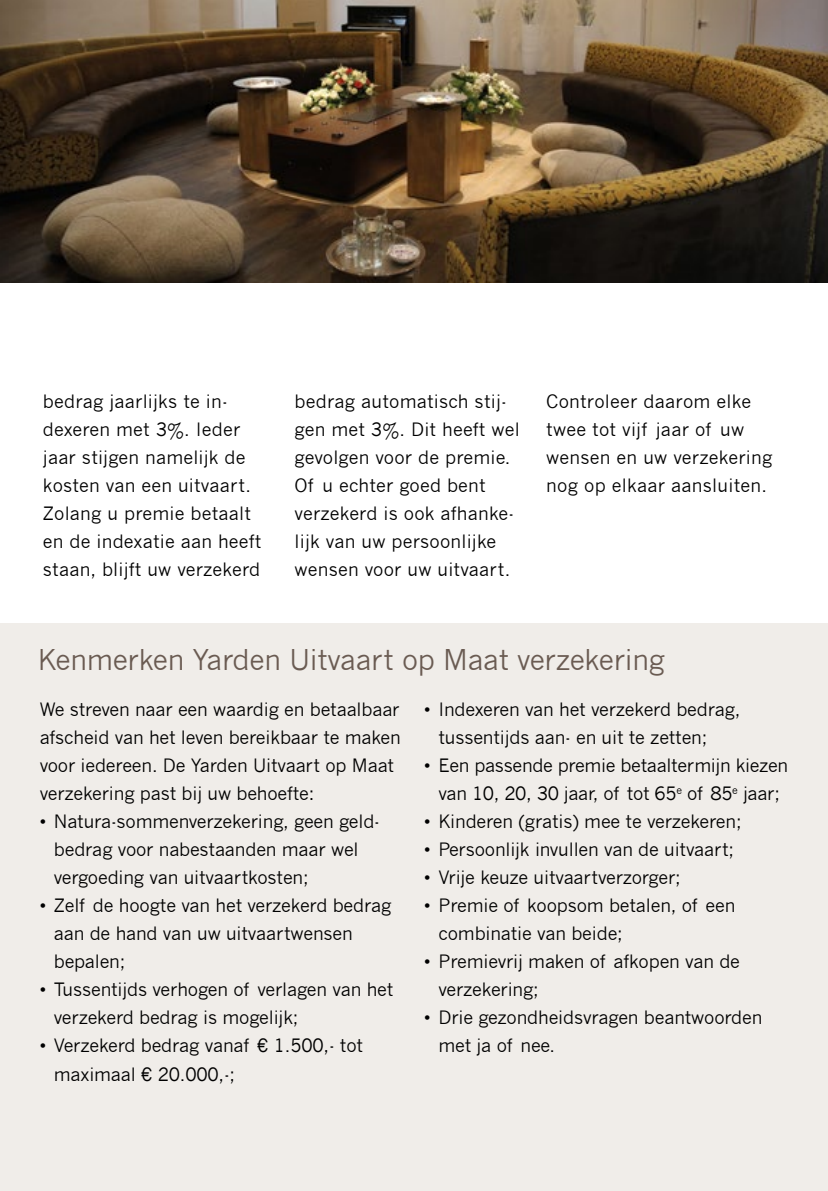
<style>
.page{position:relative;width:828px;height:1191px;background:#fff}
.page>*{position:absolute;margin:0;border:0;box-sizing:border-box;transform-origin:0 0}
.t1{font:28px "News Gothic";letter-spacing:-.01em;color:#6a5b52}
.t2{font:18px/28px "News Gothic";letter-spacing:-.01em;color:#000}
.t3{font:18px/28px "News Gothic";letter-spacing:.01em;color:#000}
</style>
<div class="page">
<img style="left:0;top:0;width:828px;height:283px">
<div style="left:0;top:624px;width:828px;height:567px;background:#f0ede9"></div>
<p class="t3" style="left:43px;top:388px;width:220px">bedrag jaarlijks te in&shy;dexeren met 3%. Ieder jaar stijgen namelijk de kosten van een uitvaart.<br>Zolang u premie betaalt en de indexatie aan heeft staan, blijft uw verzekerd</p>
<p class="t3" style="left:295px;top:388px;width:227px">bedrag automatisch stij&shy;gen met 3%. Dit heeft wel gevolgen voor de premie.<br>Of u echter goed bent verzekerd is ook afhanke&shy;lijk van uw persoonlijke wensen voor uw uitvaart.</p>
<p class="t3" style="left:546px;top:388px;width:228px">Controleer daarom elke twee tot vijf jaar of uw wensen en uw verzekering nog op elkaar aansluiten.</p>
<h1 class="t1" style="left:38px;top:643px;width:628px">Kenmerken Yarden Uitvaart op Maat verzekering</h1>
<p class="t2" style="left:40px;top:696px;width:363px">We streven naar een waardig en betaalbaar afscheid van het leven bereikbaar te maken voor iedereen. De Yarden Uitvaart op Maat verzekering past bij uw behoefte:</p>
<p class="t2" style="left:54px;top:808px;width:324px;text-indent:-14px">• Natura-sommenverzekering, geen geld&shy;bedrag voor nabestaanden maar wel vergoeding van uitvaartkosten;</p>
<p class="t2" style="left:54px;top:892px;width:339px;text-indent:-14px">• Zelf de hoogte van het verzekerd bedrag aan de hand van uw uitvaartwensen bepalen;</p>
<p class="t2" style="left:54px;top:976px;width:341px;text-indent:-14px">• Tussentijds verhogen of verlagen van het verzekerd bedrag is mogelijk;</p>
<p class="t2" style="left:54px;top:1032px;width:311px;text-indent:-14px">• Verzekerd bedrag vanaf € 1.500,- tot maximaal € 20.000,-;</p>
<p class="t2" style="left:438px;top:696px;width:303px;text-indent:-14px">• Indexeren van het verzekerd bedrag, tussentijds aan- en uit te zetten;</p>
<p class="t2" style="left:424px;top:752px;width:365px;text-align:center">• Een passende premie betaaltermijn kiezen van 10, 20, 30 jaar, of tot 65<sup>e</sup> of 85<sup>e</sup> jaar;</p>
<p class="t2" style="left:424px;top:808px;width:319px">• Kinderen (gratis) mee te verzekeren;</p>
<p class="t2" style="left:424px;top:836px;width:311px">• Persoonlijk invullen van de uitvaart;</p>
<p class="t2" style="left:424px;top:864px;width:258px">• Vrije keuze uitvaartverzorger;</p>
<p class="t2" style="left:438px;top:892px;width:298px;text-indent:-14px">• Premie of koopsom betalen, of een combinatie van beide;</p>
<p class="t2" style="left:438px;top:948px;width:303px;text-indent:-14px">• Premievrij maken of afkopen van de verzekering;</p>
<p class="t2" style="left:438px;top:1004px;width:325px;text-indent:-14px">• Drie gezondheidsvragen beantwoorden met ja of nee.</p>
</div>
